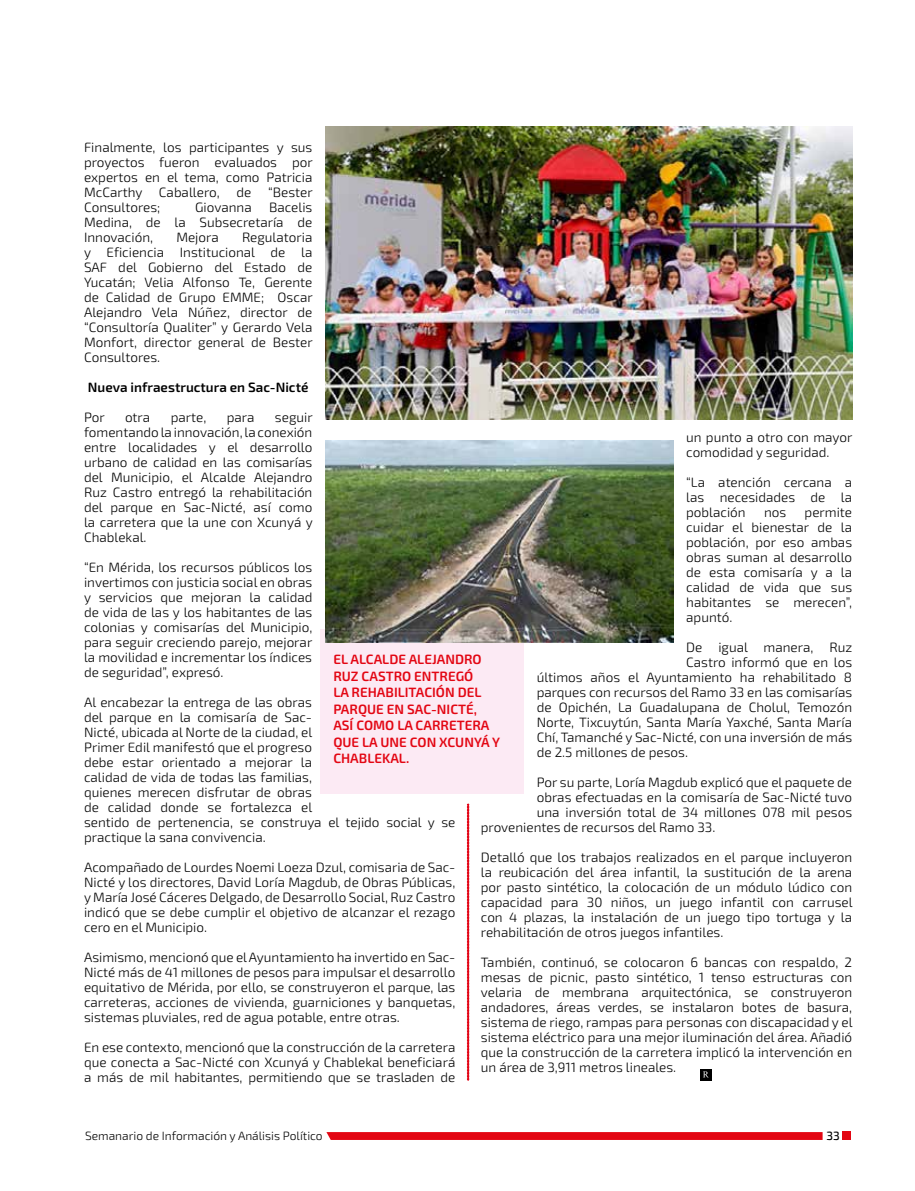
<style>
.page{position:relative;width:915px;height:1191px;background:#fff}
.page>*{position:absolute;margin:0;border:0;box-sizing:border-box;transform-origin:0 0}
.t1{font:300 13.5px/15px "Exo 2";color:#000;text-align:justify}
.t2{font:600 13.5px/16.5px "Exo 2";color:#e30613}
.t3{font:600 13.5px "Exo 2";color:#000}
.t4{font:300 12px "Exo 2";color:#000}
.t5{font:500 12px "Exo 2";color:#000}
</style>
<div class="page">
<div style="left:320px;top:629px;width:203px;height:165px;background:#fceaf4"></div>
<div style="left:842px;top:1131px;width:8px;height:9px;background:#e30613"></div>
<svg style="left:326px;top:1132px;width:496px;height:8px;background:#e30a17"></svg>
<div style="left:699px;top:1069px;width:12px;height:11px;background:#000"></div>
<svg style="left:703px;top:1071px;width:5px;height:6px"></svg>
<svg style="left:467px;top:804px;width:2px;height:276px"></svg>
<img style="left:325px;top:127px;width:526px;height:293px">
<img style="left:325px;top:441px;width:348px;height:201px">
<p class="t1" style="left:84px;top:140px;width:230px">Finalmente, los participantes y sus proyectos fueron evaluados por expertos en el tema, como Patricia McCarthy Caballero, de “Bester Consultores;</p>
<p class="t1" style="left:195px;top:200px;width:58px">Giovanna</p>
<p class="t1" style="left:84px;top:200px;width:230px;text-indent:185px">Bacelis Medina, de la Subsecretaría de Innovación,</p>
<p class="t1" style="left:84px;top:230px;width:230px;text-indent:158px">Regulatoria y Eficiencia Institucional de la SAF del Gobierno del Estado de Yucatán; Velia Alfonso Te, Gerente de Calidad de Grupo EMME; Oscar Alejandro Vela Núñez, director de “Consultoría Qualiter” y Gerardo Vela Monfort, director general de Bester Consultores.</p>
<p class="t3" style="left:88px;top:379px;width:222px">Nueva infraestructura en Sac-Nicté</p>
<p class="t1" style="left:84px;top:410px;width:22px">Por</p>
<p class="t1" style="left:125px;top:410px;width:27px">otra</p>
<p class="t1" style="left:171px;top:410px;width:37px">parte,</p>
<p class="t1" style="left:227px;top:410px;width:29px">para</p>
<p class="t1" style="left:176px;top:230px;width:44px">Mejora</p>
<p class="t1" style="left:84px;top:410px;width:230px;text-indent:191px">seguir fomentando la innovación, la conexión entre localidades y el desarrollo urbano de calidad en las comisarías del Municipio, el Alcalde Alejandro Ruz Castro entregó la rehabilitación del parque en Sac-Nicté, así como la carretera que la une con Xcunyá y Chablekal.</p>
<p class="t1" style="left:84px;top:560px;width:230px">“En Mérida, los recursos públicos los invertimos con justicia social en obras y servicios que mejoran la calidad de vida de las y los habitantes de las colonias y comisarías del Municipio, para seguir creciendo parejo, mejorar la movilidad e incrementar los índices de seguridad”, expresó.</p>
<p class="t1" style="left:84px;top:695px;width:372px;text-align:left">Al encabezar la entrega de las obras<br>del parque en la comisaría de Sac-<br>Nicté, ubicada al Norte de la ciudad, el<br>Primer Edil manifestó que el progreso<br>debe estar orientado a mejorar la<br>calidad de vida de todas las familias,<br>quienes merecen disfrutar de obras<br>de calidad donde se fortalezca el<br>sentido de pertenencia, se construya el tejido social y se practique la sana convivencia.</p>
<p class="t1" style="left:84px;top:860px;width:372px">Acompañado de Lourdes Noemi Loeza Dzul, comisaria de Sac-Nicté y los directores, David Loría Magdub, de Obras Públicas, y María José Cáceres Delgado, de Desarrollo Social, Ruz Castro indicó que se debe cumplir el objetivo de alcanzar el rezago cero en el Municipio.</p>
<p class="t1" style="left:84px;top:950px;width:372px">Asimismo, mencionó que el Ayuntamiento ha invertido en Sac-Nicté más de 41 millones de pesos para impulsar el desarrollo equitativo de Mérida, por ello, se construyeron el parque, las carreteras, acciones de vivienda, guarniciones y banquetas, sistemas pluviales, red de agua potable, entre otras.</p>
<p class="t1" style="left:84px;top:1040px;width:372px">En ese contexto, mencionó que la construcción de la carretera que conecta a Sac-Nicté con Xcunyá y Chablekal beneficiará a más de mil habitantes, permitiendo que se trasladen de</p>
<p class="t1" style="left:686px;top:430px;width:168px">un punto a otro con mayor comodidad y seguridad.</p>
<p class="t1" style="left:686px;top:475px;width:167px">“La atención cercana a las necesidades de la población</p>
<p class="t1" style="left:686px;top:505px;width:167px;text-indent:118px">permite cuidar el bienestar de la población, por eso ambas obras suman al desarrollo de esta comisaría y a la calidad de vida que sus habitantes se merecen”, apuntó.</p>
<p class="t1" style="left:686px;top:640px;width:167px">De igual manera, Ruz</p>
<p class="t1" style="left:686px;top:655px;width:167px">Castro informó que en los</p>
<p class="t1" style="left:536px;top:670px;width:317px">últimos años el Ayuntamiento ha rehabilitado 8</p>
<p class="t1" style="left:536px;top:685px;width:317px">parques con recursos del Ramo 33 en las comisarías</p>
<p class="t1" style="left:536px;top:700px;width:317px">de Opichén, La Guadalupana de Cholul, Temozón</p>
<p class="t1" style="left:536px;top:715px;width:317px">Norte, Tixcuytún, Santa María Yaxché, Santa María</p>
<p class="t1" style="left:536px;top:730px;width:317px">Chí, Tamanché y Sac-Nicté, con una inversión de más</p>
<p class="t1" style="left:536px;top:745px;width:153px">de 2.5 millones de pesos.</p>
<p class="t1" style="left:536px;top:775px;width:317px">Por su parte, Loría Magdub explicó que el paquete de</p>
<p class="t1" style="left:536px;top:790px;width:317px">obras efectuadas en la comisaría de Sac-Nicté tuvo</p>
<p class="t1" style="left:536px;top:805px;width:317px">una inversión total de 34 millones 078 mil pesos</p>
<p class="t1" style="left:480px;top:820px;width:236px">provenientes de recursos del Ramo 33.</p>
<p class="t1" style="left:480px;top:850px;width:373px">Detalló que los trabajos realizados en el parque incluyeron la reubicación del área infantil, la sustitución de la arena por pasto sintético, la colocación de un módulo lúdico con capacidad para 30 niños, un juego infantil con carrusel con 4 plazas, la instalación de un juego tipo tortuga y la rehabilitación de otros juegos infantiles.</p>
<p class="t1" style="left:480px;top:955px;width:373px">También, continuó, se colocaron 6 bancas con respaldo, 2 mesas de picnic, pasto sintético, 1 tenso estructuras con velaria de membrana arquitectónica, se construyeron andadores, áreas verdes, se instalaron botes de basura, sistema de riego, rampas para personas con discapacidad y el sistema eléctrico para una mejor iluminación del área. Añadió que la construcción de la carretera implicó la intervención en un área de 3,911 metros lineales.</p>
<p class="t1" style="left:763px;top:505px;width:24px">nos</p>
<p class="t2" style="left:333px;top:651px;width:168px">EL ALCALDE ALEJANDRO<br>RUZ CASTRO ENTREGÓ<br>LA REHABILITACIÓN DEL<br>PARQUE EN SAC-NICTÉ,<br>ASÍ COMO LA CARRETERA<br>QUE LA UNE CON XCUNYÁ Y<br>CHABLEKAL.</p>
<p class="t4" style="left:85px;top:1128px;width:239px">Semanario de Información y Análisis Político</p>
<p class="t5" style="left:826px;top:1128px;width:15px">33</p>
</div>
